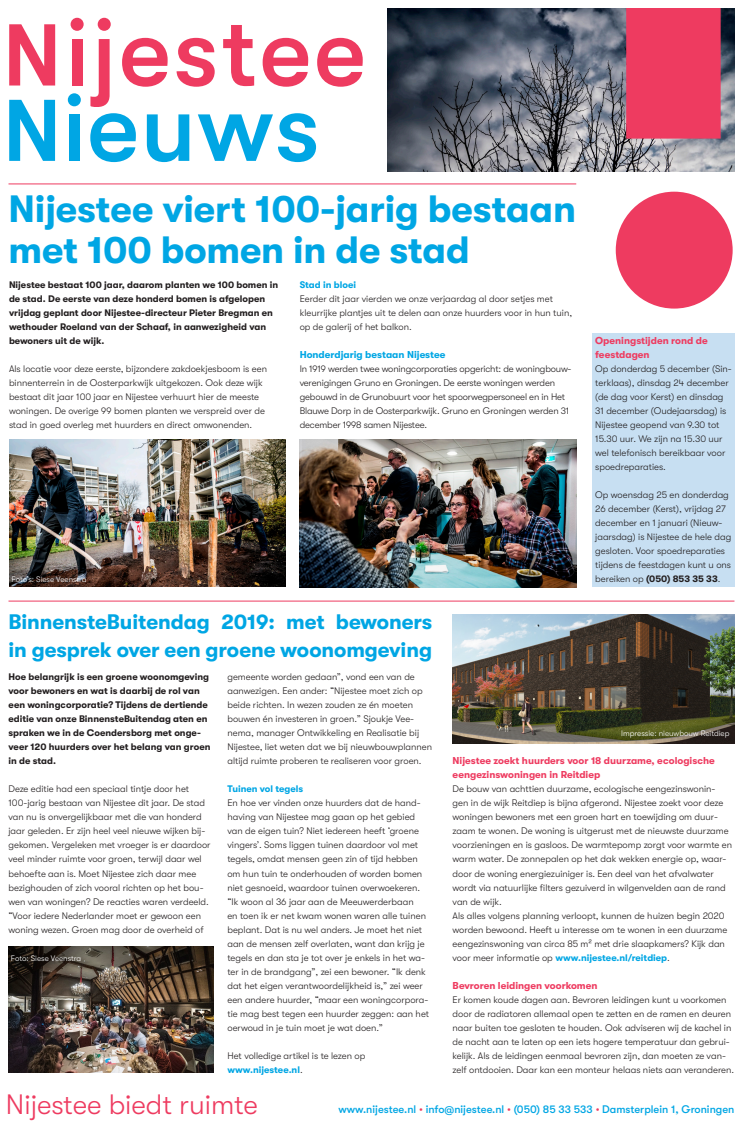
<style>
.page{position:relative;width:743px;height:1126px;background:#fff}
.page>*{position:absolute;margin:0;border:0;box-sizing:border-box;transform-origin:0 0}
.t1{font:700 38px/41px "GT Walsheim";letter-spacing:-.005em;color:#00a6e4}
.t2{font:300 28px "GT Walsheim";color:#ee3b60}
.t3{font:700 21px/28px "GT Walsheim";letter-spacing:-.005em;color:#00a6e4}
.t4{font:500 11px "GT Walsheim";color:#00a6e4}
.t5{font:700 10px/14px "GT Walsheim";color:#ee3b60}
.t6{font:700 10px "GT Walsheim";color:#00a6e4}
.t7{font:300 9.5px/14px "GT Walsheim";color:#231f20}
.t8{font:700 9.5px/14px "GT Walsheim";color:#231f20}
.t9{font:700 9.5px "GT Walsheim";color:#00a6e4}
.t10{font:300 8px "GT Walsheim";color:#fff}
.s1{font-weight:700}
.s2{font-weight:300;color:#231f20}
.s3{font-weight:700;color:#00a6e4}
.s4{color:#ee3b60}
</style>
<div class="page">
<div style="left:592px;top:333px;width:142px;height:254px;background:#c7dff2"></div>
<hr style="left:9px;top:600px;width:725px;height:1px;background:#ee3b60">
<div style="left:72px;top:39px;width:10px;height:46px;background:#ee3b60"></div>
<svg style="left:90px;top:39px;width:20px;height:67px"></svg>
<svg style="left:122px;top:38px;width:46px;height:49px"></svg>
<svg style="left:177px;top:38px;width:38px;height:49px"></svg>
<svg style="left:223px;top:25px;width:31px;height:61px"></svg>
<svg style="left:263px;top:38px;width:45px;height:49px"></svg>
<svg style="left:317px;top:38px;width:46px;height:49px"></svg>
<svg style="left:9px;top:24px;width:46px;height:61px"></svg>
<div style="left:98px;top:18px;width:13px;height:13px;background:#ee3b60;border-radius:50%"></div>
<div style="left:71px;top:18px;width:13px;height:13px;background:#ee3b60;border-radius:50%"></div>
<svg style="left:90px;top:113px;width:226px;height:49px"></svg>
<div style="left:69px;top:114px;width:11px;height:47px;background:#00a6e4"></div>
<svg style="left:9px;top:100px;width:46px;height:61px"></svg>
<div style="left:68px;top:93px;width:13px;height:13px;background:#00a6e4;border-radius:50%"></div>
<hr style="left:9px;top:183px;width:567px;height:1px;background:#ee3b60">
<img style="left:387px;top:8px;width:347px;height:163px">
<svg style="left:614px;top:8px;width:118px;height:300px;fill:#ee3b60"></svg>
<img style="left:9px;top:439px;width:276px;height:147px">
<img style="left:299px;top:439px;width:277px;height:148px">
<img style="left:452px;top:614px;width:282px;height:129px">
<img style="left:9px;top:946px;width:204px;height:126px">
<p class="t1" style="left:9px;top:188px;width:569px">Nijestee viert 100-jarig bestaan met 100 bomen in de stad</p>
<p class="t8" style="left:9px;top:278px;width:271px">Nijestee bestaat 100 jaar, daarom planten we 100 bomen in de stad. De eerste van deze honderd bomen is afgelopen vrijdag geplant door Nijestee-directeur Pieter Bregman en wethouder Roeland van der Schaaf, in aanwezigheid van bewoners uit de wijk.</p>
<p class="t7" style="left:9px;top:362px;width:259px">Als locatie voor deze eerste, bijzondere zakdoekjesboom is een binnenterrein in de Oosterparkwijk uitgekozen. Ook deze wijk bestaat dit jaar 100 jaar en Nijestee verhuurt hier de meeste woningen. De overige 99 bomen planten we verspreid over de stad in goed overleg met huurders en direct omwonenden.</p>
<p class="t9" style="left:300px;top:279px;width:58px">Stad in bloei</p>
<p class="t7" style="left:300px;top:292px;width:274px">Eerder dit jaar vierden we onze verjaardag al door setjes met kleurrijke plantjes uit te delen aan onze huurders voor in hun tuin, op de galerij of het balkon.</p>
<p class="t6" style="left:300px;top:349px;width:147px">Honderdjarig bestaan Nijestee</p>
<p class="t7" style="left:300px;top:362px;width:273px">In 1919 werden twee woningcorporaties opgericht: de woningbouw&shy;verenigingen Gruno en Groningen. De eerste woningen werden gebouwd in de Grunobuurt voor het spoorwegpersoneel en in Het Blauwe Dorp in de Oosterparkwijk. Gruno en Groningen werden 31 december 1998 samen Nijestee.</p>
<p class="t10" style="left:11px;top:575px;width:77px">Foto’s: Siese Veenstra</p>
<p class="t5" style="left:595px;top:334px;width:114px">Openingstijden rond de</p>
<p class="t5" style="left:595px;top:348px;width:56px">feestdagen</p>
<p class="t7" style="left:595px;top:362px;width:138px">Op donderdag 5 december (Sin&shy;terklaas), dinsdag 24 december (de dag voor Kerst) en dinsdag<br>31 december (Oudejaarsdag) is<br>Nijestee geopend van 9.30 tot<br>15.30 uur. We zijn na 15.30 uur wel telefonisch bereikbaar voor spoedreparaties.</p>
<p class="t7" style="left:595px;top:488px;width:138px">Op woensdag 25 en donderdag<br>26 december (Kerst), vrijdag 27 december en 1 januari (Nieuw&shy;jaarsdag) is Nijestee de hele dag gesloten. Voor spoedreparaties tijdens de feestdagen kunt u ons bereiken op <span class="s1">(050) 853 35 33</span>.</p>
<p class="t3" style="left:9px;top:607px;width:425px">BinnensteBuitendag 2019: met bewoners in gesprek over een groene woonomgeving</p>
<p class="t8" style="left:9px;top:670px;width:203px">Hoe belangrijk is een groene woonomgeving voor bewoners en wat is daarbij de rol van een woningcorporatie? Tijdens de dertiende editie van onze BinnensteBuitendag aten en spraken we in de Coendersborg met onge&shy;veer 120 huurders over het belang van groen in de stad.</p>
<p class="t7" style="left:9px;top:782px;width:204px">Deze editie had een speciaal tintje door het 100-jarig bestaan van Nijestee dit jaar. De stad van nu is onvergelijkbaar met die van honderd jaar geleden. Er zijn heel veel nieuwe wijken bij&shy;gekomen. Vergeleken met vroeger is er daardoor veel minder ruimte voor groen, terwijl daar wel behoefte aan is. Moet Nijestee zich daar mee bezighouden of zich vooral richten op het bou&shy;wen van woningen? De reacties waren verdeeld. “Voor iedere Nederlander moet er gewoon een woning wezen. Groen mag door de overheid of</p>
<p class="t7" style="left:227px;top:670px;width:189px">gemeente worden gedaan”, vond een van de</p>
<p class="t7" style="left:227px;top:684px;width:206px">aanwezigen. Een ander: “Nijestee moet zich op beide richten. In wezen zouden ze én moeten bouwen én investeren in groen.” Sjoukje Vee&shy;nema, manager Ontwikkeling en Realisatie bij Nijestee, liet weten dat we bij nieuwbouwplannen altijd ruimte proberen te realiseren voor groen.</p>
<p class="t9" style="left:227px;top:783px;width:77px">Tuinen vol tegels</p>
<p class="t7" style="left:227px;top:796px;width:203px">En hoe ver vinden onze huurders dat de hand&shy;having van Nijestee mag gaan op het gebied van de eigen tuin? Niet iedereen heeft ‘groene vingers’. Soms liggen tuinen daardoor vol met tegels, omdat mensen geen zin of tijd hebben om hun tuin te onderhouden of worden bomen niet gesnoeid, waardoor tuinen overwoekeren. “Ik woon al 36 jaar aan de Meeuwerderbaan<br>en toen ik er net kwam wonen waren alle tuinen beplant. Dat is nu wel anders. Je moet het niet aan de mensen zelf overlaten, want dan krijg je tegels en dan sta je tot over je enkels in het wa&shy;ter in de brandgang”, zei een bewoner. “Ik denk dat het eigen verantwoordelijkheid is,” zei weer een andere huurder, “maar een woningcorpora&shy;tie mag best tegen een huurder zeggen: aan het oerwoud in je tuin moet je wat doen.”</p>
<p class="t7" style="left:227px;top:1048px;width:139px">Het volledige artikel is te lezen op</p>
<p class="t9" style="left:227px;top:1063px;width:77px">www.nijestee.nl<span class="s2">.</span></p>
<p class="t10" style="left:11px;top:953px;width:72px">Foto: Siese Veenstra</p>
<p class="t10" style="left:621px;top:729px;width:110px">Impressie: nieuwbouw Reitdiep</p>
<p class="t5" style="left:452px;top:754px;width:264px">Nijestee zoekt huurders voor 18 duurzame, ecologische eengezinswoningen in Reitdiep</p>
<p class="t7" style="left:452px;top:782px;width:281px">De bouw van achttien duurzame, ecologische eengezinswonin&shy;gen in de wijk Reitdiep is bijna afgerond. Nijestee zoekt voor deze woningen bewoners met een groen hart en toewijding om duur&shy;zaam te wonen. De woning is uitgerust met de nieuwste duurzame voorzieningen en is gasloos. De warmtepomp zorgt voor warmte en warm water. De zonnepalen op het dak wekken energie op, waar&shy;door de woning energiezuiniger is. Een deel van het afvalwater wordt via natuurlijke filters gezuiverd in wilgenvelden aan de rand van de wijk.</p>
<p class="t7" style="left:452px;top:908px;width:276px">Als alles volgens planning verloopt, kunnen de huizen begin 2020 worden bewoond. Heeft u interesse om te wonen in een duurzame eengezinswoning van circa 85 m² met drie slaapkamers? Kijk dan voor meer informatie op <span class="s3">www.nijestee.nl/reitdiep</span>.</p>
<p class="t5" style="left:452px;top:978px;width:146px">Bevroren leidingen voorkomen</p>
<p class="t7" style="left:452px;top:992px;width:283px">Er komen koude dagen aan. Bevroren leidingen kunt u voorkomen door de radiatoren allemaal open te zetten en de ramen en deuren naar buiten toe gesloten te houden. Ook adviseren wij de kachel in de nacht aan te laten op een iets hogere temperatuur dan gebrui&shy;kelijk. Als de leidingen eenmaal bevroren zijn, dan moeten ze van&shy;zelf ontdooien. Daar kan een monteur helaas niets aan veranderen.</p>
<p class="t2" style="left:6px;top:1088px;width:253px">Nijestee biedt ruimte</p>
<p class="t4" style="left:338px;top:1103px;width:397px">www.nijestee.nl <span class="s4">•</span> info@nijestee.nl <span class="s4">•</span> (050) 85 33 533 <span class="s4">•</span> Damsterplein 1, Groningen</p>
</div>
